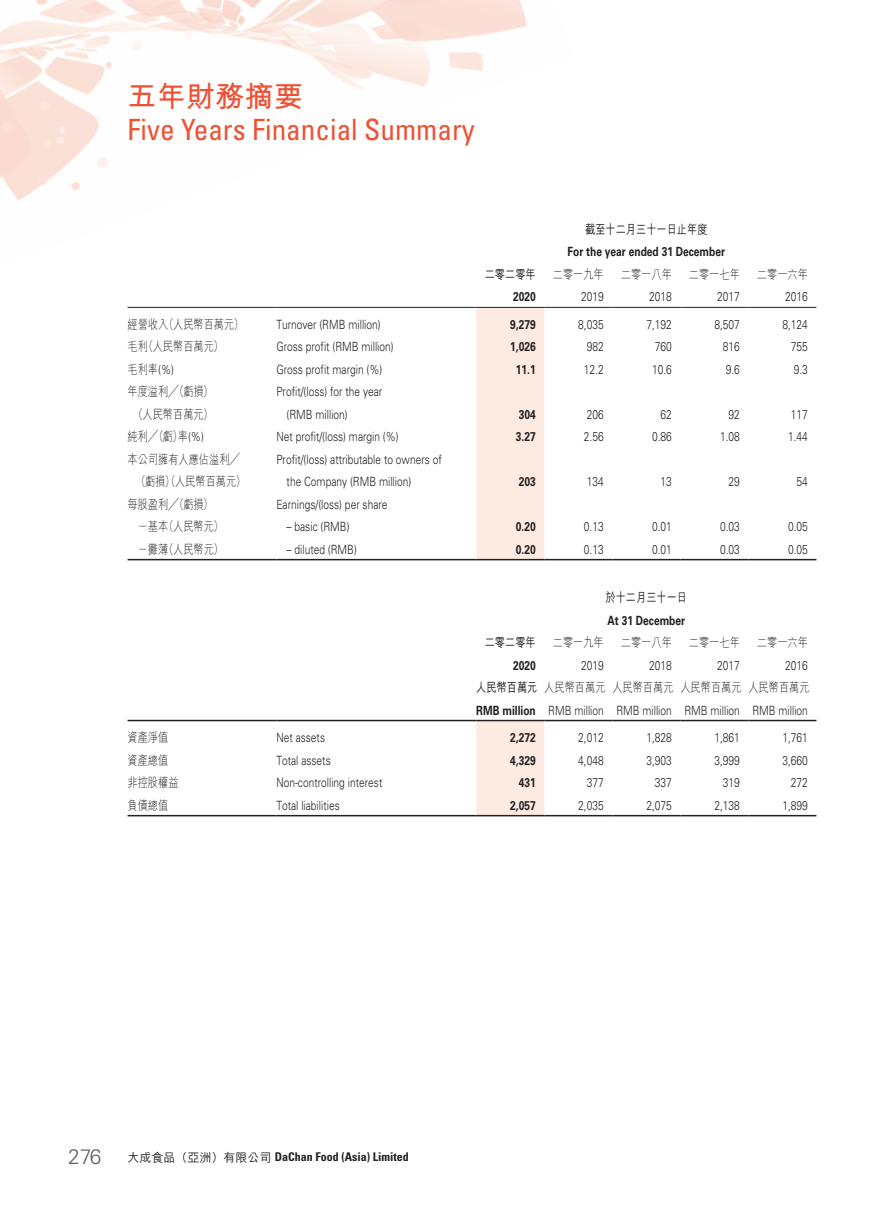
<style>
.page{position:relative;width:893px;height:1212px;background:#fff}
.page>*{position:absolute;margin:0;border:0;box-sizing:border-box;transform-origin:0 0}
.t1{font:condensed 29.25px "Univers LT Std";color:#ef5032}
.t2{font:700 29.25px "M Hei HK";color:#ef5032}
.t3{font:300 12.75px/22.5px "Univers LT Std";color:#231f20;scale:.8 1}
.t4{font:300 12.75px/22.5px "M Hei HK";color:#231f20;scale:.8 1}
.t5{font:700 12.75px "Univers LT Std";color:#231f20;scale:.8 1}
.t6{font:500 12.75px "M Hei HK";color:#231f20;scale:.8 1}
.t7{font:700 condensed 12px "Univers LT Std";color:#231f20}
.s1{font-family:"Univers LT Std"}
.s2{font-weight:500}
.s3{font-weight:700}
.s4{font-weight:300;font-stretch:normal;font-size:21px;color:#636366}
.s5{font-family:"M Hei HK";font-weight:500;font-stretch:normal}
</style>
<div class="page">
<img style="left:0;top:0;width:527px;height:201px">
<div style="left:476px;top:308px;width:68px;height:251px;background:#fdebe2"></div>
<hr style="left:128px;top:307px;width:148px;height:1px;background:#231f20">
<hr style="left:276px;top:307px;width:200px;height:1px;background:#231f20">
<hr style="left:476px;top:307px;width:68px;height:1px;background:#231f20">
<hr style="left:544px;top:307px;width:68px;height:1px;background:#231f20">
<hr style="left:612px;top:307px;width:68px;height:1px;background:#231f20">
<hr style="left:680px;top:307px;width:68px;height:1px;background:#231f20">
<hr style="left:748px;top:307px;width:68px;height:1px;background:#231f20">
<hr style="left:128px;top:559px;width:148px;height:1px;background:#231f20">
<hr style="left:276px;top:559px;width:200px;height:1px;background:#231f20">
<hr style="left:476px;top:559px;width:68px;height:1px;background:#231f20">
<hr style="left:544px;top:559px;width:68px;height:1px;background:#231f20">
<hr style="left:612px;top:559px;width:68px;height:1px;background:#231f20">
<hr style="left:680px;top:559px;width:68px;height:1px;background:#231f20">
<hr style="left:748px;top:559px;width:68px;height:1px;background:#231f20">
<div style="left:476px;top:721px;width:68px;height:94px;background:#fdebe2"></div>
<hr style="left:128px;top:720px;width:148px;height:1px;background:#231f20">
<hr style="left:276px;top:720px;width:200px;height:1px;background:#231f20">
<hr style="left:476px;top:720px;width:68px;height:1px;background:#231f20">
<hr style="left:544px;top:720px;width:68px;height:1px;background:#231f20">
<hr style="left:612px;top:720px;width:68px;height:1px;background:#231f20">
<hr style="left:680px;top:720px;width:68px;height:1px;background:#231f20">
<hr style="left:748px;top:720px;width:68px;height:1px;background:#231f20">
<hr style="left:128px;top:815px;width:148px;height:1px;background:#231f20">
<hr style="left:276px;top:815px;width:200px;height:1px;background:#231f20">
<hr style="left:476px;top:815px;width:68px;height:1px;background:#231f20">
<hr style="left:544px;top:815px;width:68px;height:1px;background:#231f20">
<hr style="left:612px;top:815px;width:68px;height:1px;background:#231f20">
<hr style="left:680px;top:815px;width:68px;height:1px;background:#231f20">
<hr style="left:748px;top:815px;width:68px;height:1px;background:#231f20">
<h1 class="t2" style="left:128px;top:75px;width:177px">五年財務摘要</h1>
<h1 class="t1" style="left:128px;top:111px;width:349px">Five Years Financial Summary</h1>
<p class="t6" style="left:585px;top:220px;width:155px">截至十二月三十一日止年度</p>
<p class="t5" style="left:568px;top:244px;width:198px">For the year ended 31 December</p>
<p class="t6" style="left:485px;top:265px;width:65px">二零二零年</p>
<p class="t4" style="left:553px;top:262px;width:65px">二零一九年</p>
<p class="t4" style="left:621px;top:262px;width:65px">二零一八年</p>
<p class="t4" style="left:689px;top:262px;width:65px">二零一七年</p>
<p class="t4" style="left:757px;top:262px;width:65px">二零一六年</p>
<p class="t5" style="left:513px;top:289px;width:30px">2020</p>
<p class="t3" style="left:581px;top:285px;width:30px">2019</p>
<p class="t3" style="left:649px;top:285px;width:30px">2018</p>
<p class="t3" style="left:717px;top:285px;width:30px">2017</p>
<p class="t3" style="left:785px;top:285px;width:30px">2016</p>
<p class="t4" style="left:128px;top:312px;width:147px">經營收入（人民幣百萬元）</p>
<p class="t3" style="left:276px;top:313px;width:132px">Turnover (RMB million)</p>
<p class="t5" style="left:510px;top:317px;width:33px">9,279</p>
<p class="t3" style="left:578px;top:313px;width:33px">8,035</p>
<p class="t3" style="left:646px;top:313px;width:33px">7,192</p>
<p class="t3" style="left:714px;top:313px;width:33px">8,507</p>
<p class="t3" style="left:782px;top:313px;width:33px">8,124</p>
<p class="t4" style="left:128px;top:335px;width:121px">毛利（人民幣百萬元）</p>
<p class="t3" style="left:276px;top:335px;width:148px">Gross profit (RMB million)</p>
<p class="t5" style="left:510px;top:339px;width:33px">1,026</p>
<p class="t3" style="left:587px;top:335px;width:23px">982</p>
<p class="t3" style="left:655px;top:335px;width:23px">760</p>
<p class="t3" style="left:723px;top:335px;width:23px">816</p>
<p class="t3" style="left:791px;top:335px;width:23px">755</p>
<p class="t4" style="left:128px;top:357px;width:60px">毛利率<span class="s1">(%)</span></p>
<p class="t3" style="left:276px;top:358px;width:134px">Gross profit margin (%)</p>
<p class="t5" style="left:516px;top:362px;width:26px">11.1</p>
<p class="t3" style="left:584px;top:358px;width:26px">12.2</p>
<p class="t3" style="left:652px;top:358px;width:26px">10.6</p>
<p class="t3" style="left:726px;top:358px;width:19px">9.6</p>
<p class="t3" style="left:794px;top:358px;width:19px">9.3</p>
<p class="t4" style="left:128px;top:380px;width:108px">年度溢利╱（虧損）</p>
<p class="t3" style="left:276px;top:380px;width:134px">Profit/(loss) for the year</p>
<p class="t4" style="left:133px;top:402px;width:101px">（人民幣百萬元）</p>
<p class="t3" style="left:287px;top:403px;width:78px">(RMB million)</p>
<p class="t5" style="left:519px;top:407px;width:23px">304</p>
<p class="t3" style="left:587px;top:403px;width:23px">206</p>
<p class="t3" style="left:660px;top:403px;width:16px">62</p>
<p class="t3" style="left:729px;top:403px;width:16px">92</p>
<p class="t3" style="left:791px;top:403px;width:23px">117</p>
<p class="t4" style="left:128px;top:425px;width:97px">純利╱（虧）率<span class="s1">(%)</span></p>
<p class="t3" style="left:276px;top:425px;width:155px">Net profit/(loss) margin (%)</p>
<p class="t5" style="left:516px;top:429px;width:26px">3.27</p>
<p class="t3" style="left:584px;top:425px;width:26px">2.56</p>
<p class="t3" style="left:652px;top:425px;width:26px">0.86</p>
<p class="t3" style="left:720px;top:425px;width:26px">1.08</p>
<p class="t3" style="left:788px;top:425px;width:26px">1.44</p>
<p class="t4" style="left:136px;top:447px;width:139px;text-indent:-8px">本公司擁有人應佔溢利╱（虧損）（人民幣百萬元）</p>
<p class="t3" style="left:287px;top:448px;width:196px;text-indent:-10px">Profit/(loss) attributable to owners of the Company (RMB million)</p>
<p class="t5" style="left:519px;top:474px;width:23px">203</p>
<p class="t3" style="left:587px;top:470px;width:23px">134</p>
<p class="t3" style="left:660px;top:470px;width:16px">13</p>
<p class="t3" style="left:729px;top:470px;width:16px">29</p>
<p class="t3" style="left:797px;top:470px;width:16px">54</p>
<p class="t4" style="left:128px;top:492px;width:108px">每股盈利╱（虧損）</p>
<p class="t3" style="left:276px;top:493px;width:140px">Earnings/(loss) per share</p>
<p class="t4" style="left:138px;top:515px;width:108px">－基本（人民幣元）</p>
<p class="t3" style="left:287px;top:515px;width:80px">– basic (RMB)</p>
<p class="t5" style="left:516px;top:519px;width:26px">0.20</p>
<p class="t3" style="left:584px;top:515px;width:26px">0.13</p>
<p class="t3" style="left:652px;top:515px;width:26px">0.01</p>
<p class="t3" style="left:720px;top:515px;width:26px">0.03</p>
<p class="t3" style="left:788px;top:515px;width:26px">0.05</p>
<p class="t4" style="left:138px;top:537px;width:108px">－攤薄（人民幣元）</p>
<p class="t3" style="left:287px;top:538px;width:89px">– diluted (RMB)</p>
<p class="t5" style="left:516px;top:542px;width:26px">0.20</p>
<p class="t3" style="left:584px;top:538px;width:26px">0.13</p>
<p class="t3" style="left:652px;top:538px;width:26px">0.01</p>
<p class="t3" style="left:720px;top:538px;width:26px">0.03</p>
<p class="t3" style="left:788px;top:538px;width:26px">0.05</p>
<p class="t6" style="left:605px;top:588px;width:103px">於十二月三十一日</p>
<p class="t5" style="left:607px;top:613px;width:99px">At 31 December</p>
<p class="t6" style="left:485px;top:633px;width:65px">二零二零年</p>
<p class="t4" style="left:553px;top:631px;width:65px">二零一九年</p>
<p class="t4" style="left:621px;top:631px;width:65px">二零一八年</p>
<p class="t4" style="left:689px;top:631px;width:65px">二零一七年</p>
<p class="t4" style="left:757px;top:631px;width:65px">二零一六年</p>
<p class="t5" style="left:513px;top:658px;width:30px">2020</p>
<p class="t3" style="left:581px;top:654px;width:30px">2019</p>
<p class="t3" style="left:649px;top:654px;width:30px">2018</p>
<p class="t3" style="left:717px;top:654px;width:30px">2017</p>
<p class="t3" style="left:785px;top:654px;width:30px">2016</p>
<p class="t4" style="left:476px;top:676px;width:418px"><span class="s2">人民幣百萬元</span> 人民幣百萬元 人民幣百萬元 人民幣百萬元 人民幣百萬元</p>
<p class="t3" style="left:476px;top:699px;width:416px"><span class="s3">RMB million</span> RMB million RMB million RMB million RMB million</p>
<p class="t4" style="left:128px;top:726px;width:52px">資產淨值</p>
<p class="t3" style="left:276px;top:726px;width:62px">Net assets</p>
<p class="t5" style="left:510px;top:730px;width:33px">2,272</p>
<p class="t3" style="left:578px;top:726px;width:33px">2,012</p>
<p class="t3" style="left:646px;top:726px;width:33px">1,828</p>
<p class="t3" style="left:714px;top:726px;width:33px">1,861</p>
<p class="t3" style="left:782px;top:726px;width:33px">1,761</p>
<p class="t4" style="left:128px;top:748px;width:53px">資產總值</p>
<p class="t3" style="left:276px;top:749px;width:70px">Total assets</p>
<p class="t5" style="left:510px;top:753px;width:33px">4,329</p>
<p class="t3" style="left:578px;top:749px;width:33px">4,048</p>
<p class="t3" style="left:646px;top:749px;width:33px">3,903</p>
<p class="t3" style="left:714px;top:749px;width:33px">3,999</p>
<p class="t3" style="left:782px;top:749px;width:33px">3,660</p>
<p class="t4" style="left:128px;top:771px;width:65px">非控股權益</p>
<p class="t3" style="left:276px;top:771px;width:134px">Non-controlling interest</p>
<p class="t5" style="left:519px;top:775px;width:23px">431</p>
<p class="t3" style="left:587px;top:771px;width:23px">377</p>
<p class="t3" style="left:655px;top:771px;width:23px">337</p>
<p class="t3" style="left:723px;top:771px;width:23px">319</p>
<p class="t3" style="left:791px;top:771px;width:23px">272</p>
<p class="t4" style="left:128px;top:793px;width:53px">負債總值</p>
<p class="t3" style="left:276px;top:794px;width:81px">Total liabilities</p>
<p class="t5" style="left:510px;top:798px;width:33px">2,057</p>
<p class="t3" style="left:578px;top:794px;width:33px">2,035</p>
<p class="t3" style="left:646px;top:794px;width:33px">2,075</p>
<p class="t3" style="left:714px;top:794px;width:33px">2,138</p>
<p class="t3" style="left:782px;top:794px;width:33px">1,899</p>
<p class="t7" style="left:68px;top:1150px;width:342px"><span class="s4">276</span> <span class="s5">大成食品（亞洲）有限公司</span> DaChan Food (Asia) Limited</p>
</div>
